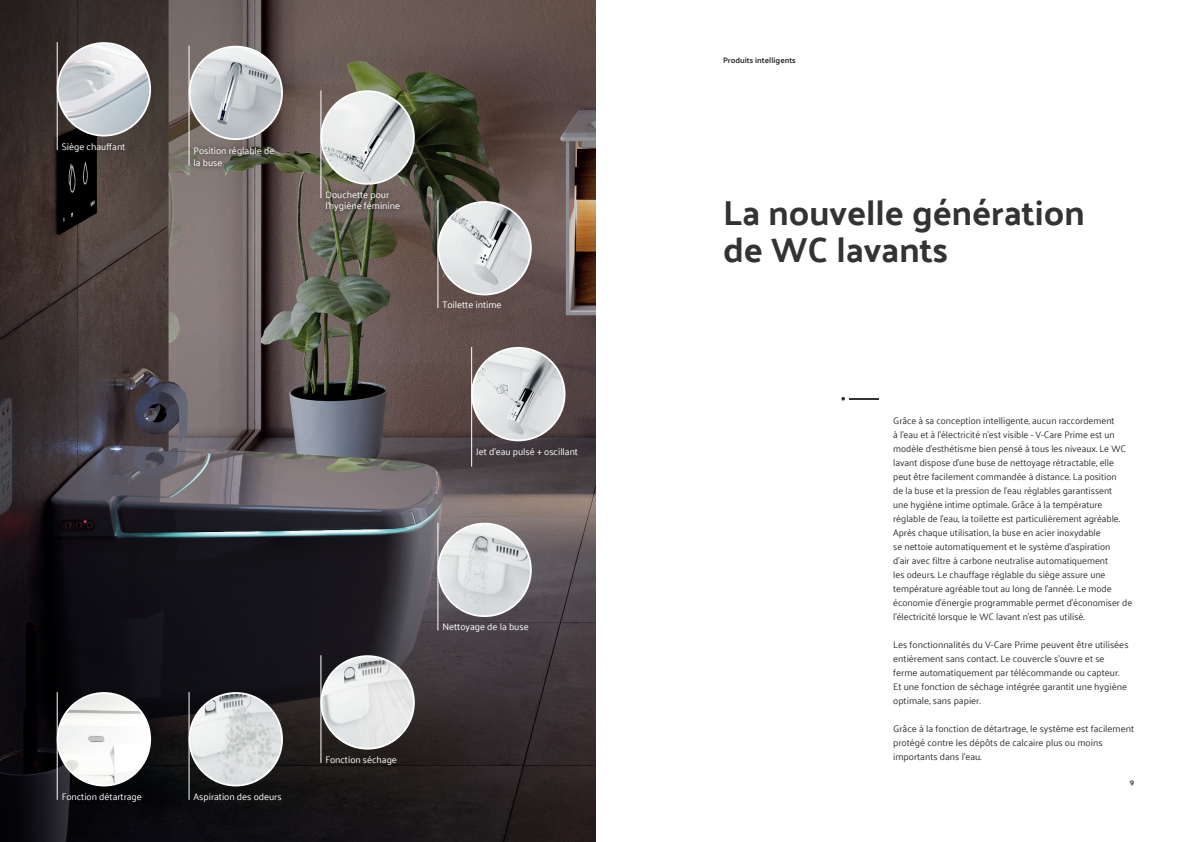
<style>
.page{position:relative;width:1191px;height:842px;background:#fff}
.page>*{position:absolute;margin:0;border:0;box-sizing:border-box;transform-origin:0 0}
.t1{font:700 35px/36.8px "Palanquin";color:#343331}
.t2{font:9.5px/14px "Palanquin";color:#343331}
.Bildinfo_D{font:9.5px/11.4px "Palanquin";color:#fff}
.t3{font:700 8px "Palanquin";color:#343331}
</style>
<div class="page">
<svg style="left:841px;top:397px;width:4px;height:4px"></svg>
<hr style="left:849px;top:398px;width:30px;height:2px;background:#343331">
<img style="left:0;top:551px;width:595px;height:291px">
<svg style="left:0;top:0;width:595px;height:551px;background:#564d4a"></svg>
<img style="left:58px;top:43px;width:92px;height:93px;border-radius:46px">
<div style="left:57px;top:42px;width:94px;height:95px;border:2px solid #fff;border-radius:50%"></div>
<hr style="left:57px;top:42px;width:1px;height:108px;background:#fff">
<img style="left:189px;top:47px;width:93px;height:92px;border-radius:46px">
<div style="left:189px;top:46px;width:94px;height:94px;border:2px solid #fff;border-radius:50%"></div>
<hr style="left:189px;top:46px;width:1px;height:120px;background:#fff">
<img style="left:321px;top:91px;width:93px;height:93px;border-radius:46px">
<div style="left:320px;top:90px;width:95px;height:95px;border:2px solid #fff;border-radius:50%"></div>
<hr style="left:320px;top:90px;width:1px;height:108px;background:#fff">
<img style="left:438px;top:202px;width:93px;height:92px;border-radius:46px">
<div style="left:437px;top:201px;width:95px;height:94px;border:2px solid #fff;border-radius:50%"></div>
<hr style="left:437px;top:200px;width:1px;height:108px;background:#fff">
<img style="left:472px;top:348px;width:92px;height:92px;border-radius:46px">
<div style="left:471px;top:347px;width:94px;height:94px;border:2px solid #fff;border-radius:50%"></div>
<hr style="left:471px;top:347px;width:1px;height:120px;background:#fff">
<img style="left:438px;top:524px;width:93px;height:92px;border-radius:46px">
<div style="left:437px;top:523px;width:95px;height:94px;border:2px solid #fff;border-radius:50%"></div>
<hr style="left:437px;top:523px;width:1px;height:107px;background:#fff">
<img style="left:321px;top:656px;width:93px;height:93px;border-radius:46px">
<div style="left:320px;top:655px;width:95px;height:94px;border:2px solid #fff;border-radius:50%"></div>
<hr style="left:320px;top:655px;width:1px;height:108px;background:#fff">
<img style="left:189px;top:693px;width:93px;height:92px;border-radius:46px">
<div style="left:189px;top:692px;width:94px;height:94px;border:2px solid #fff;border-radius:50%"></div>
<hr style="left:189px;top:692px;width:1px;height:108px;background:#fff">
<img style="left:58px;top:693px;width:92px;height:92px;border-radius:46px">
<div style="left:57px;top:692px;width:94px;height:94px;border:2px solid #fff;border-radius:50%"></div>
<hr style="left:57px;top:692px;width:1px;height:108px;background:#fff">
<svg style="left:56px;top:137px;width:74px;height:21px;background:#26211e"></svg>
<svg style="left:188px;top:142px;width:92px;height:29px;background:#615e53"></svg>
<svg style="left:320px;top:186px;width:85px;height:31px;background:#675c54"></svg>
<p class="Bildinfo_D" style="left:62px;top:141px;width:65px">Siège chauffant</p>
<p class="Bildinfo_D" style="left:194px;top:145px;width:82px">Position réglable de la buse</p>
<p class="Bildinfo_D" style="left:325px;top:189px;width:76px">Douchette pour l’hygiène féminine</p>
<p class="Bildinfo_D" style="left:442px;top:299px;width:61px">Toilette intime</p>
<p class="Bildinfo_D" style="left:476px;top:446px;width:103px">Jet d'eau pulsé + oscillant</p>
<p class="Bildinfo_D" style="left:442px;top:621px;width:88px">Nettoyage de la buse</p>
<p class="Bildinfo_D" style="left:62px;top:791px;width:82px">Fonction détartrage</p>
<p class="Bildinfo_D" style="left:194px;top:791px;width:90px">Aspiration des odeurs</p>
<p class="Bildinfo_D" style="left:325px;top:754px;width:73px">Fonction séchage</p>
<p class="t3" style="left:723px;top:55px;width:74px">Produits intelligents</p>
<p class="t1" style="left:723px;top:195px;width:363px">La nouvelle génération de WC lavants</p>
<p class="t2" style="left:893px;top:414px;width:240px">Grâce à sa conception intelligente, aucun raccordement<br>à l'eau et à l'électricité n'est visible - V-Care Prime est un modèle d’esthétisme bien pensé à tous les niveaux. Le WC lavant dispose d'une buse de nettoyage rétractable, elle peut être facilement commandée à distance. La position<br>de la buse et la pression de l'eau réglables garantissent<br>une hygiène intime optimale. Grâce à la température réglable de l'eau, la toilette est particulièrement agréable.<br>Après chaque utilisation, la buse en acier inoxydable<br>se nettoie automatiquement et le système d'aspiration<br>d'air avec filtre à carbone neutralise automatiquement<br>les odeurs. Le chauffage réglable du siège assure une température agréable tout au long de l'année. Le mode économie d'énergie programmable permet d'économiser de l'électricité lorsque le WC lavant n'est pas utilisé.</p>
<p class="t2" style="left:893px;top:638px;width:237px">Les fonctionnalités du V-Care Prime peuvent être utilisées entièrement sans contact. Le couvercle s'ouvre et se ferme automatiquement par télécommande ou capteur.<br>Et une fonction de séchage intégrée garantit une hygiène optimale, sans papier.</p>
<p class="t2" style="left:893px;top:722px;width:242px">Grâce à la fonction de détartrage, le système est facilement protégé contre les dépôts de calcaire plus ou moins importants dans l'eau.</p>
<p class="t3" style="left:1129px;top:778px;width:6px">9</p>
</div>
